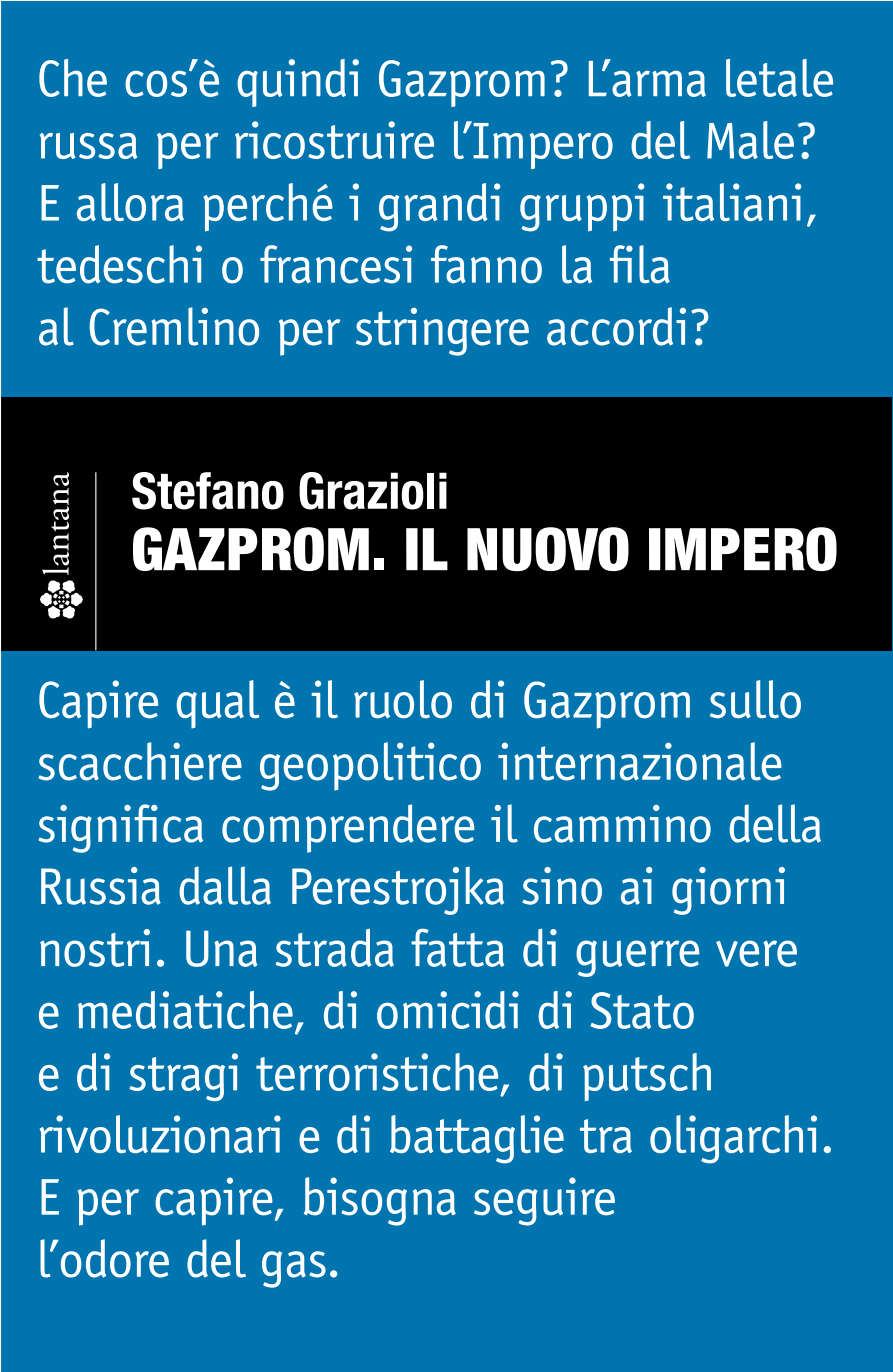
<style>
.page{position:relative;width:893px;height:1372px;background:#fff}
.page>*{position:absolute;margin:0;border:0;box-sizing:border-box;transform-origin:0 0}
.t1{font:63px "NH97";letter-spacing:.015em;color:#fff}
.t2{font:54px "NH77";color:#fff}
.t3{font:51.75px/62.1px "Officina Sans";letter-spacing:-.015em;color:#fff}
</style>
<div class="page">
<div style="left:0;top:1px;width:892px;height:1370px;background:#0074af"></div>
<div style="left:0;top:397px;width:892px;height:253px;background:#000"></div>
<hr style="left:95px;top:472px;width:1px;height:178px;background:#fff">
<svg style="left:40px;top:472px;width:43px;height:146px"></svg>
<hr style="left:0;top:1px;width:1px;height:1370px;background:#fff">
<p class="t3" style="left:37px;top:48px;width:800px">Che cos’è quindi Gazprom? L’arma letale russa per ricostruire l’Impero del Male?<br>E allora perché i grandi gruppi italiani, tedeschi o francesi fanno la fila<br>al Cremlino per stringere accordi?</p>
<p class="t2" style="left:131px;top:458px;width:319px">Stefano Grazioli</p>
<p class="t1" style="left:131px;top:511px;width:708px">GAZPROM. IL NUOVO IMPERO</p>
<p class="t3" style="left:37px;top:669px;width:800px">Capire qual è il ruolo di Gazprom sullo scacchiere geopolitico internazionale significa comprendere il cammino della Russia dalla Perestrojka sino ai giorni nostri. Una strada fatta di guerre vere e mediatiche, di omicidi di Stato<br>e di stragi terroristiche, di putsch rivoluzionari e di battaglie tra oligarchi.<br>E per capire, bisogna seguire<br>l’odore del gas.</p>
</div>
